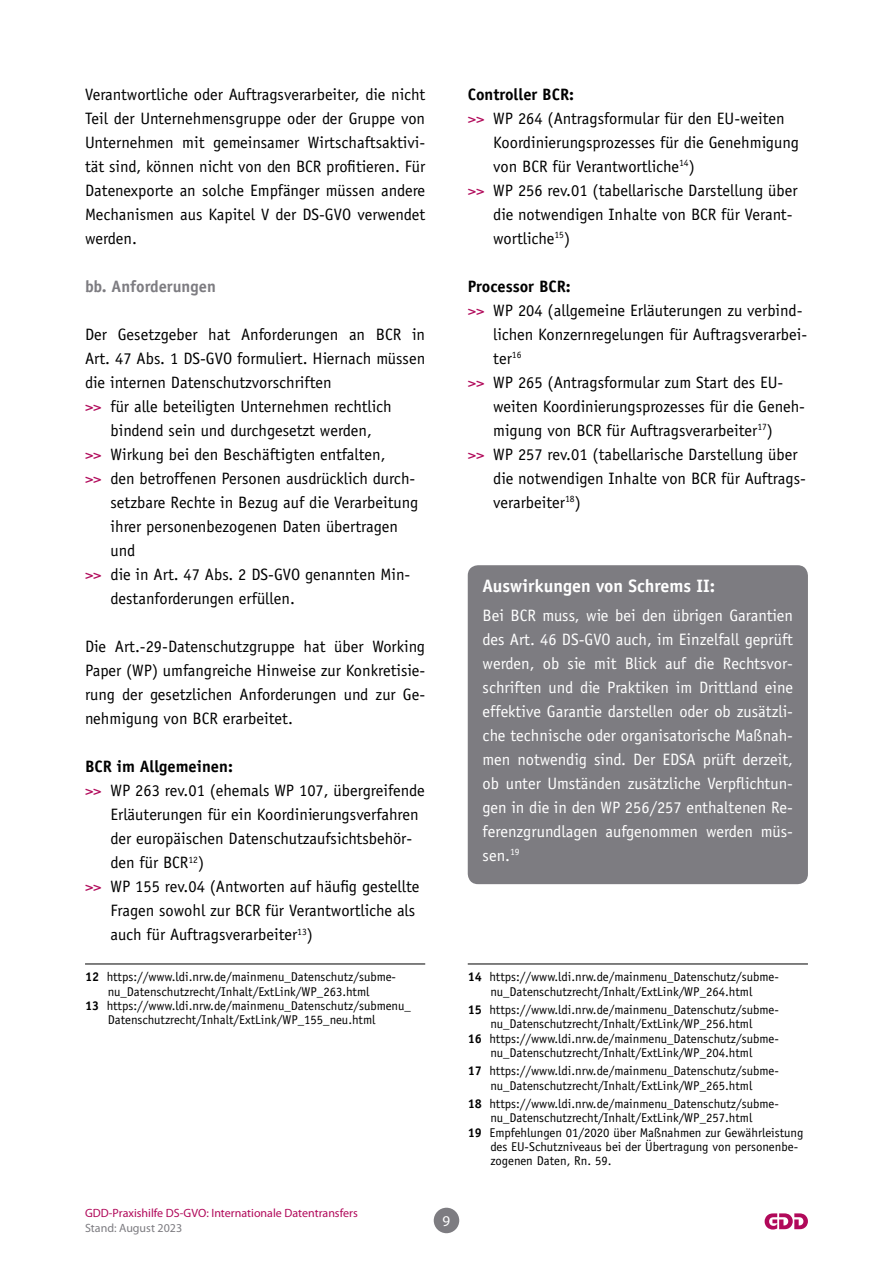
<style>
.page{position:relative;width:893px;height:1263px;background:#fff}
.page>*{position:absolute;margin:0;border:0;box-sizing:border-box;transform-origin:0 0}
.t1{font:700 18px "Officina Sans Std";color:#fff}
.t2{font:16.5px/24px "Officina Sans Std";color:#000;text-align:justify}
.t3{font:16.5px/24px "Officina Sans Std";color:#fff;text-align:justify}
.t4{font:700 16.5px "Officina Sans Std";color:#000}
.t5{font:700 16.5px "Officina Sans Std";color:#7d7c81}
.t6{font:15px "Myriad Pro";color:#fff}
.t7{font:12.75px/14.2px "Officina Sans Std";color:#000;text-align:center}
.t8{font:12px "Myriad Pro";color:#b1095a}
.t9{font:12px "Myriad Pro";color:#7d7c81}
.s1{color:#b1095a}
.s2{font-weight:700}
</style>
<div class="page">
<div style="left:434px;top:1208px;width:25px;height:25px;background:#7d7c81;border-radius:50%"></div>
<svg style="left:765px;top:1213px;width:43px;height:16px"></svg>
<hr style="left:85px;top:964px;width:340px;height:1px;background:#000">
<div style="left:468px;top:565px;width:340px;height:319px;background:#7d7c81;border-radius:10px"></div>
<hr style="left:468px;top:964px;width:340px;height:1px;background:#000">
<p class="t2" style="left:85px;top:82px;width:342px">Verantwortliche oder Auftragsverarbeiter, die nicht Teil der Unternehmensgruppe oder der Gruppe von Unternehmen mit gemeinsamer Wirtschaftsaktivi&shy;tät sind, können nicht von den BCR profitieren. Für Datenexporte an solche Empfänger müssen andere Mechanismen aus Kapitel V der DS-GVO verwendet werden.</p>
<p class="t5" style="left:85px;top:276px;width:132px">bb. Anforderungen</p>
<p class="t2" style="left:85px;top:322px;width:342px">Der Gesetzgeber hat Anforderungen an BCR in</p>
<p class="t2" style="left:85px;top:346px;width:342px">Art. 47 Abs. 1 DS-GVO formuliert. Hiernach müssen</p>
<p class="t2" style="left:85px;top:370px;width:248px">die internen Datenschutzvorschriften</p>
<p class="t2" style="left:85px;top:394px;width:308px"><span class="s1">&gt;&gt;</span> für alle beteiligten Unternehmen rechtlich</p>
<p class="t2" style="left:111px;top:418px;width:263px">bindend sein und durchgesetzt werden,</p>
<p class="t2" style="left:85px;top:442px;width:302px"><span class="s1">&gt;&gt;</span> Wirkung bei den Beschäftigten entfalten,</p>
<p class="t2" style="left:85px;top:466px;width:332px"><span class="s1">&gt;&gt;</span> den betroffenen Personen ausdrücklich durch-</p>
<p class="t2" style="left:111px;top:490px;width:309px">setzbare Rechte in Bezug auf die Verarbeitung</p>
<p class="t2" style="left:111px;top:514px;width:289px">ihrer personenbezogenen Daten übertragen</p>
<p class="t2" style="left:111px;top:538px;width:26px">und</p>
<p class="t2" style="left:85px;top:562px;width:327px"><span class="s1">&gt;&gt;</span> die in Art. 47 Abs. 2 DS-GVO genannten Min-</p>
<p class="t2" style="left:111px;top:586px;width:186px">destanforderungen erfüllen.</p>
<p class="t2" style="left:85px;top:634px;width:342px">Die Art.-29-Datenschutzgruppe hat über Working Paper (WP) umfangreiche Hinweise zur Konkretisie&shy;rung der gesetzlichen Anforderungen und zur Ge&shy;nehmigung von BCR erarbeitet.</p>
<p class="t4" style="left:85px;top:756px;width:149px">BCR im Allgemeinen:</p>
<p class="t2" style="left:85px;top:779px;width:341px"><span class="s1">&gt;&gt;</span> WP 263 rev.01 (ehemals WP 107, übergreifende</p>
<p class="t2" style="left:111px;top:803px;width:310px">Erläuterungen für ein Koordinierungsverfahren</p>
<p class="t2" style="left:111px;top:827px;width:303px">der europäischen Datenschutzaufsichtsbehör-</p>
<p class="t2" style="left:111px;top:851px;width:95px">den für BCR<sup>12</sup>)</p>
<p class="t2" style="left:85px;top:874px;width:336px"><span class="s1">&gt;&gt;</span> WP 155 rev.04 (Antworten auf häufig gestellte</p>
<p class="t2" style="left:111px;top:898px;width:306px">Fragen sowohl zur BCR für Verantwortliche als</p>
<p class="t2" style="left:111px;top:922px;width:204px">auch für Auftragsverarbeiter<sup>13</sup>)</p>
<p class="t7" style="left:85px;top:970px;width:313px"><span class="s2">12</span> https://www.ldi.nrw.de/mainmenu_Datenschutz/subme-</p>
<p class="t7" style="left:108px;top:984px;width:263px">nu_Datenschutzrecht/Inhalt/ExtLink/WP_263.html</p>
<p class="t7" style="left:85px;top:998px;width:327px"><span class="s2">13</span> https://www.ldi.nrw.de/mainmenu_Datenschutz/submenu_</p>
<p class="t7" style="left:108px;top:1013px;width:269px">Datenschutzrecht/Inhalt/ExtLink/WP_155_neu.html</p>
<p class="t8" style="left:85px;top:1205px;width:274px">GDD-Praxishilfe DS-GVO: Internationale Datentransfers</p>
<p class="t9" style="left:85px;top:1220px;width:99px">Stand: August 2023</p>
<p class="t6" style="left:443px;top:1211px;width:9px">9</p>
<p class="t4" style="left:468px;top:84px;width:108px">Controller BCR:</p>
<p class="t2" style="left:468px;top:106px;width:319px"><span class="s1">&gt;&gt;</span> WP 264 (Antragsformular für den EU-weiten</p>
<p class="t2" style="left:493px;top:130px;width:307px">Koordinierungsprozesses für die Genehmigung</p>
<p class="t2" style="left:493px;top:154px;width:203px">von BCR für Verantwortliche<sup>14</sup>)</p>
<p class="t2" style="left:468px;top:178px;width:331px"><span class="s1">&gt;&gt;</span> WP 256 rev.01 (tabellarische Darstellung über</p>
<p class="t2" style="left:493px;top:202px;width:301px">die notwendigen Inhalte von BCR für Verant-</p>
<p class="t2" style="left:493px;top:226px;width:78px">wortliche<sup>15</sup>)</p>
<p class="t4" style="left:468px;top:276px;width:105px">Processor BCR:</p>
<p class="t2" style="left:468px;top:298px;width:336px"><span class="s1">&gt;&gt;</span> WP 204 (allgemeine Erläuterungen zu verbind-</p>
<p class="t2" style="left:493px;top:322px;width:315px">lichen Konzernregelungen für Auftragsverarbei-</p>
<p class="t2" style="left:493px;top:346px;width:30px">ter<sup>16</sup></p>
<p class="t2" style="left:468px;top:370px;width:317px"><span class="s1">&gt;&gt;</span> WP 265 (Antragsformular zum Start des EU-</p>
<p class="t2" style="left:493px;top:394px;width:313px">weiten Koordinierungsprozesses für die Geneh-</p>
<p class="t2" style="left:493px;top:418px;width:281px">migung von BCR für Auftragsverarbeiter<sup>17</sup>)</p>
<p class="t2" style="left:468px;top:442px;width:331px"><span class="s1">&gt;&gt;</span> WP 257 rev.01 (tabellarische Darstellung über</p>
<p class="t2" style="left:493px;top:466px;width:314px">die notwendigen Inhalte von BCR für Auftrags-</p>
<p class="t2" style="left:493px;top:490px;width:89px">verarbeiter<sup>18</sup>)</p>
<p class="t1" style="left:483px;top:575px;width:234px">Auswirkungen von Schrems II:</p>
<p class="t3" style="left:483px;top:603px;width:312px">Bei BCR muss, wie bei den übrigen Garantien des Art. 46 DS-GVO auch, im Einzelfall geprüft werden, ob sie mit Blick auf die Rechtsvor&shy;schriften und die Praktiken im Drittland eine effektive Garantie darstellen oder ob zusätzli&shy;che technische oder organisatorische Maßnah&shy;men notwendig sind. Der EDSA prüft derzeit, ob unter Umständen zusätzliche Verpflichtun&shy;gen in die in den WP 256/257 enthaltenen Re&shy;ferenzgrundlagen aufgenommen werden müs&shy;sen.<sup>19</sup></p>
<p class="t7" style="left:468px;top:970px;width:313px"><span class="s2">14</span> https://www.ldi.nrw.de/mainmenu_Datenschutz/subme&shy;nu_Datenschutzrecht/Inhalt/ExtLink/WP_264.html</p>
<p class="t7" style="left:468px;top:1002px;width:313px"><span class="s2">15</span> https://www.ldi.nrw.de/mainmenu_Datenschutz/subme&shy;nu_Datenschutzrecht/Inhalt/ExtLink/WP_256.html<br><span class="s2">16</span> https://www.ldi.nrw.de/mainmenu_Datenschutz/subme&shy;nu_Datenschutzrecht/Inhalt/ExtLink/WP_204.html</p>
<p class="t7" style="left:468px;top:1064px;width:313px"><span class="s2">17</span> https://www.ldi.nrw.de/mainmenu_Datenschutz/subme&shy;nu_Datenschutzrecht/Inhalt/ExtLink/WP_265.html</p>
<p class="t7" style="left:468px;top:1097px;width:313px"><span class="s2">18</span> https://www.ldi.nrw.de/mainmenu_Datenschutz/subme-</p>
<p class="t7" style="left:490px;top:1111px;width:263px">nu_Datenschutzrecht/Inhalt/ExtLink/WP_257.html</p>
<p class="t7" style="left:468px;top:1125px;width:337px"><span class="s2">19</span> Empfehlungen 01/2020 über Maßnahmen zur Gewährleistung</p>
<p class="t7" style="left:490px;top:1139px;width:309px">des EU-Schutzniveaus bei der Übertragung von personenbe-</p>
<p class="t7" style="left:490px;top:1154px;width:123px">zogenen Daten, Rn. 59.</p>
</div>
